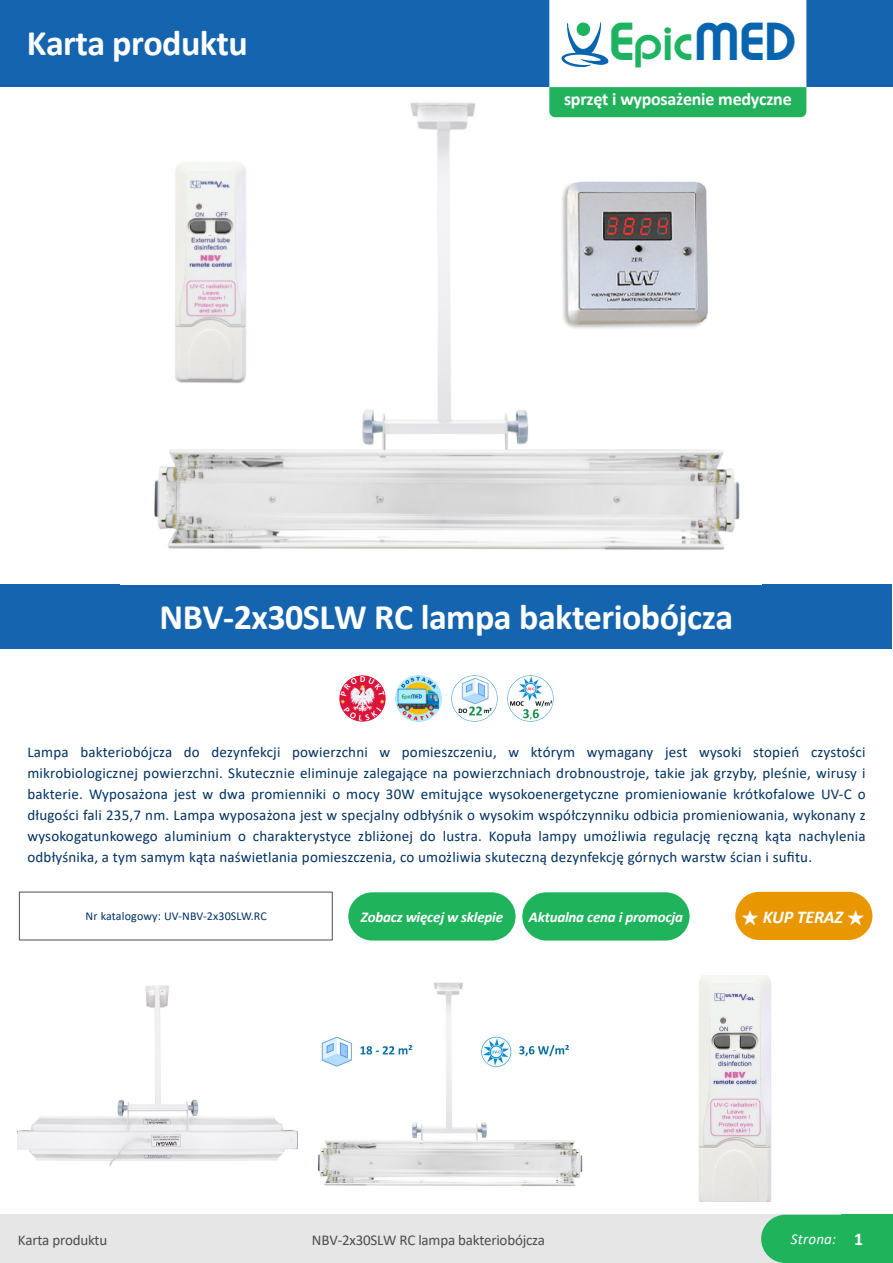
<style>
.page{position:relative;width:893px;height:1263px;background:#fff}
.page>*{position:absolute;margin:0;border:0;box-sizing:border-box;transform-origin:0 0}
.t1{font:39.45px "Brandish";color:#1eb360}
.t2{font:700 36px "Calibri";letter-spacing:-.015em;color:#fff}
.t3{font:700 18px "Calibri";letter-spacing:-.015em;color:#fff}
.t4{font:italic 700 18px "Calibri";letter-spacing:-.015em;color:#fff}
.t5{font:15px/21px "Calibri";letter-spacing:.015em;color:#003264;text-align:justify}
.t6{font:15px "Calibri";letter-spacing:-.015em;color:#4d4d4d}
.t7{font:italic 700 15px "Calibri";letter-spacing:-.015em;color:#fff}
.t8{font:italic 15px "Calibri";letter-spacing:.015em;color:#fff}
.t9{font:12px "Calibri";letter-spacing:.015em;color:#003264}
.s1{font-size:45.15px}
.s2{font-size:45.15px;color:#0765b0}
.s3{font-family:"Malgun Gothic";font-style:normal}
.s4{font-weight:700;font-style:normal;font-size:18px}
</style>
<div class="page">
<div style="left:0;top:585px;width:892px;height:64px;background:#1564af"></div>
<img style="left:154px;top:102px;width:607px;height:448px">
<div style="left:0;top:0;width:893px;height:87px;background:#1564af"></div>
<svg style="left:549px;top:0;width:257px;height:117px;background:#c1e8d3"></svg>
<img style="left:340px;top:675px;width:45px;height:46px">
<img style="left:396px;top:675px;width:45px;height:46px">
<img style="left:508px;top:675px;width:45px;height:46px">
<img style="left:452px;top:675px;width:45px;height:46px">
<div style="left:0;top:1215px;width:893px;height:48px;background:#e6e6e6"></div>
<div style="left:761px;top:1215px;width:132px;height:48px;background:#1fb35c;border-radius:24px"></div>
<div style="left:842px;top:1215px;width:51px;height:48px;background:#1fb35c"></div>
<img style="left:17px;top:985px;width:280px;height:181px">
<img style="left:318px;top:982px;width:265px;height:204px">
<img style="left:698px;top:976px;width:74px;height:225px">
<div style="left:348px;top:892px;width:168px;height:48px;background:#1fb35c;border-radius:24px"></div>
<div style="left:522px;top:892px;width:168px;height:48px;background:#1fb35c;border-radius:24px"></div>
<div style="left:735px;top:892px;width:137px;height:48px;background:#e89700;border-radius:24px"></div>
<div style="left:19px;top:891px;width:314px;height:49px;border:1px solid #655f5f"></div>
<h2 class="t2" style="left:27px;top:28px;width:222px">Karta produktu</h2>
<h1 class="t1" style="left:609px;top:16px;width:188px"><span class="s1">E</span>pic<span class="s2">MED</span></h1>
<p class="t3" style="left:564px;top:92px;width:229px">sprzęt i wyposażenie medyczne</p>
<h2 class="t2" style="left:160px;top:602px;width:575px">NBV-2x30SLW RC lampa bakteriobójcza</h2>
<p class="t5" style="left:27px;top:743px;width:840px">Lampa bakteriobójcza do dezynfekcji powierzchni w pomieszczeniu, w którym wymagany jest wysoki stopień czystości mikrobiologicznej powierzchni. Skutecznie eliminuje zalegające na powierzchniach drobnoustroje, takie jak grzyby, pleśnie, wirusy i bakterie. Wyposażona jest w dwa promienniki o mocy 30W emitujące wysokoenergetyczne promieniowanie krótkofalowe UV-C o długości fali 235,7 nm. Lampa wyposażona jest w specjalny odbłyśnik o wysokim współczynniku odbicia promieniowania, wykonany z wysokogatunkowego aluminium o charakterystyce zbliżonej do lustra. Kopuła lampy umożliwia regulację ręczną kąta nachylenia odbłyśnika, a tym samym kąta naświetlania pomieszczenia, co umożliwia skuteczną dezynfekcję górnych warstw ścian i sufitu.</p>
<p class="t9" style="left:86px;top:911px;width:183px">Nr katalogowy: UV-NBV-2x30SLW.RC</p>
<p class="t7" style="left:361px;top:910px;width:144px">Zobacz więcej w sklepie</p>
<p class="t7" style="left:529px;top:910px;width:155px">Aktualna cena i promocja</p>
<p class="t4" style="left:741px;top:909px;width:125px"><span class="s3">★</span> KUP TERAZ <span class="s3">★</span></p>
<p class="t6" style="left:18px;top:1234px;width:91px">Karta produktu</p>
<p class="t6" style="left:312px;top:1234px;width:235px">NBV-2x30SLW RC lampa bakteriobójcza</p>
<p class="t8" style="left:791px;top:1233px;width:74px">Strona: <span class="s4">1</span></p>
</div>
